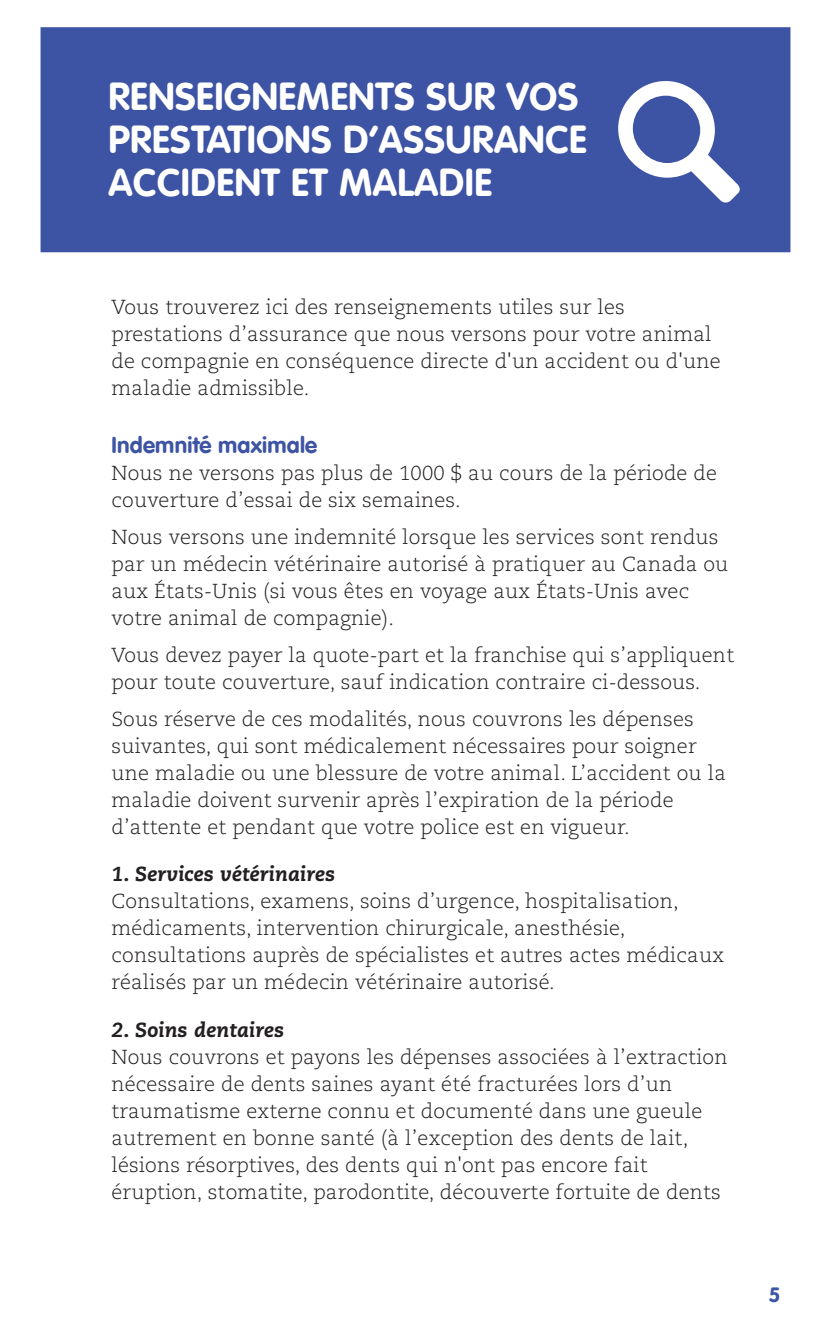
<style>
.page{position:relative;width:831px;height:1337px;background:#fff}
.page>*{position:absolute;margin:0;border:0;box-sizing:border-box;transform-origin:0 0}
.t1{font:700 38.25px/42.8px "VAG Rounded LT Com";letter-spacing:.015em;color:#fff}
.t2{font:700 22.5px "VAG Rounded LT Com";letter-spacing:.01em;color:#3d53a4}
.t3{font:300 20.25px/27px "Caecilia LT Std";letter-spacing:.01em;color:#231f20}
.t4{font:italic 800 20.25px "Caecilia LT Std";letter-spacing:.01em;color:#231f20}
.t5{font:700 20.25px "VAG Rounded LT Com";color:#3d53a4}
</style>
<div class="page">
<div style="left:40px;top:27px;width:750px;height:225px;background:#3d53a4"></div>
<svg style="left:618px;top:81px;width:122px;height:122px"></svg>
<h1 class="t1" style="left:108px;top:76px;width:480px">RENSEIGNEMENTS SUR VOS<br>PRESTATIONS D’ASSURANCE<br>ACCIDENT ET MALADIE</h1>
<p class="t3" style="left:111px;top:294px;width:610px">Vous trouverez ici des renseignements utiles sur les prestations d’assurance que nous versons pour votre animal de compagnie en conséquence directe d'un accident ou d'une maladie admissible.</p>
<p class="t2" style="left:111px;top:430px;width:207px">Indemnité maximale</p>
<p class="t3" style="left:111px;top:459px;width:607px">Nous ne versons pas plus de 1000 $ au cours de la période de couverture d’essai de six semaines.</p>
<p class="t3" style="left:111px;top:524px;width:618px">Nous versons une indemnité lorsque les services sont rendus par un médecin vétérinaire autorisé à pratiquer au Canada ou aux États-Unis (si vous êtes en voyage aux États-Unis avec votre animal de compagnie).</p>
<p class="t3" style="left:111px;top:642px;width:624px">Vous devez payer la quote-part et la franchise qui s’appliquent pour toute couverture, sauf indication contraire ci-dessous.</p>
<p class="t3" style="left:111px;top:706px;width:615px">Sous réserve de ces modalités, nous couvrons les dépenses suivantes, qui sont médicalement nécessaires pour soigner une maladie ou une blessure de votre animal. L’accident ou la maladie doivent survenir après l’expiration de la période d’attente et pendant que votre police est en vigueur.</p>
<p class="t4" style="left:111px;top:862px;width:225px">1. Services vétérinaires</p>
<p class="t3" style="left:111px;top:888px;width:613px">Consultations, examens, soins d’urgence, hospitalisation, médicaments, intervention chirurgicale, anesthésie, consultations auprès de spécialistes et autres actes médicaux réalisés par un médecin vétérinaire autorisé.</p>
<p class="t4" style="left:111px;top:1017px;width:174px">2. Soins dentaires</p>
<p class="t3" style="left:111px;top:1043px;width:617px">Nous couvrons et payons les dépenses associées à l’extraction nécessaire de dents saines ayant été fracturées lors d’un traumatisme externe connu et documenté dans une gueule autrement en bonne santé (à l’exception des dents de lait, lésions résorptives, des dents qui n'ont pas encore fait éruption, stomatite, parodontite, découverte fortuite de dents</p>
<p class="t5" style="left:768px;top:1282px;width:13px">5</p>
</div>
